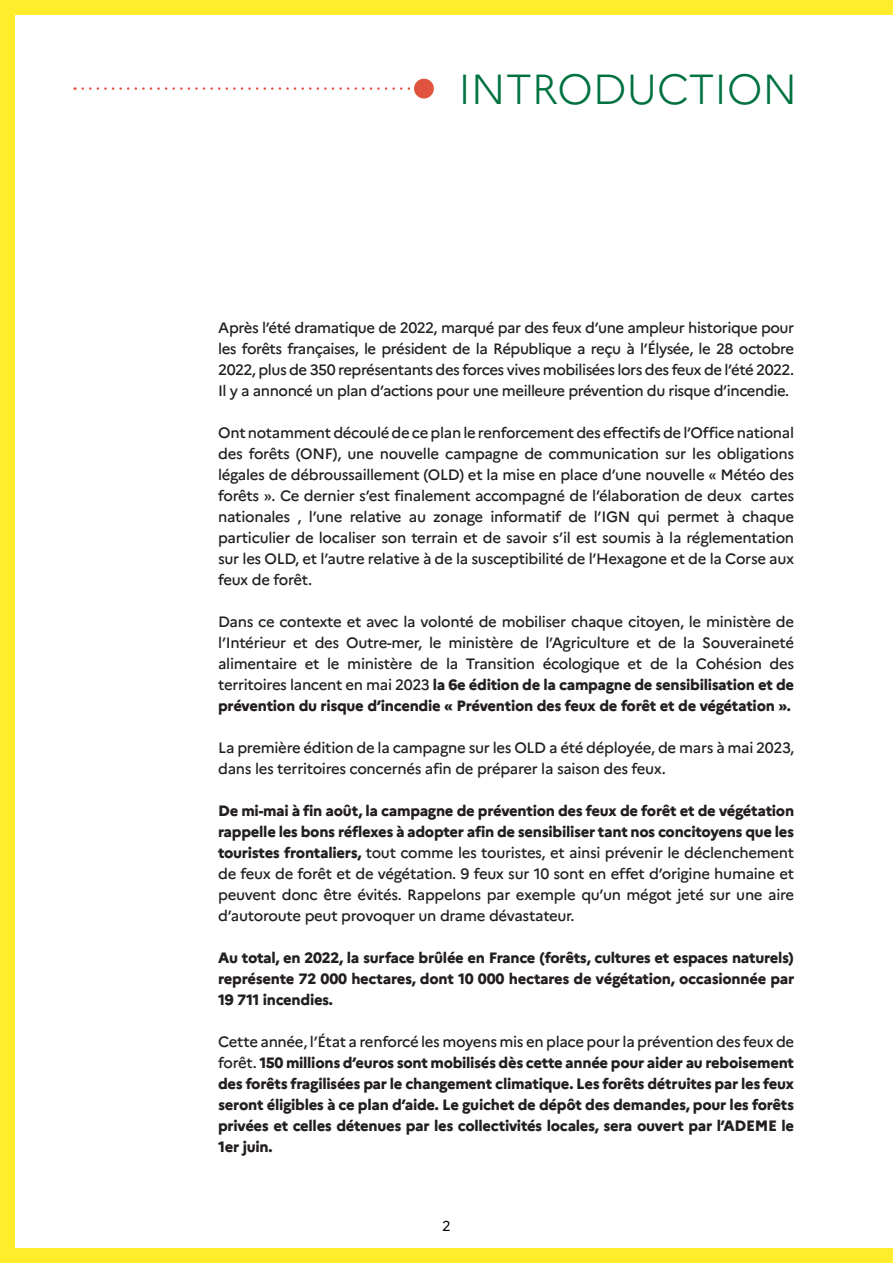
<style>
.page{position:relative;width:893px;height:1263px;background:#ffec2a}
.page>*{position:absolute;margin:0;border:0;box-sizing:border-box;transform-origin:0 0}
.t1{font:300 42px "Marianne";color:#00723f}
.t2{font:500 15px/21px "Marianne";letter-spacing:-.02em;color:#231f20;text-align:justify}
.t3{font:800 15px/21px "Marianne";letter-spacing:-.02em;color:#231f20;text-align:justify}
.t4{font:14.25px "Marianne";color:#000}
.s1{font-weight:800}
.s2{font-weight:500}
</style>
<div class="page">
<div style="left:15px;top:15px;width:878px;height:1233px;background:#fff"></div>
<svg style="left:75px;top:87px;width:336px;height:3px"></svg>
<div style="left:414px;top:79px;width:20px;height:20px;background:#e0543f;border-radius:50%"></div>
<p class="t1" style="left:458px;top:64px;width:340px">INTRODUCTION</p>
<p class="t2" style="left:218px;top:317px;width:578px">Après l’été dramatique de 2022, marqué par des feux d’une ampleur historique pour les forêts françaises, le président de la République a reçu à l’Élysée, le 28 octobre 2022, plus de 350 représentants des forces vives mobilisées lors des feux de l’été 2022.<br>Il y a annoncé un plan d’actions pour une meilleure prévention du risque d’incendie.</p>
<p class="t2" style="left:218px;top:422px;width:578px">Ont notamment découlé de ce plan le renforcement des effectifs de l’Office national des forêts (ONF), une nouvelle campagne de communication sur les obligations légales de débroussaillement (OLD) et la mise en place d’une nouvelle « Météo des forêts ». Ce dernier s’est finalement accompagné de l’élaboration de deux cartes nationales , l’une relative au zonage informatif de l’IGN qui permet à chaque particulier de localiser son terrain et de savoir s’il est soumis à la réglementation sur les OLD, et l’autre relative à de la susceptibilité de l’Hexagone et de la Corse aux feux de forêt.</p>
<p class="t2" style="left:218px;top:611px;width:578px">Dans ce contexte et avec la volonté de mobiliser chaque citoyen, le ministère de l’Intérieur et des Outre-mer, le ministère de l’Agriculture et de la Souveraineté alimentaire et le ministère de la Transition écologique et de la Cohésion des territoires lancent en mai 2023 <span class="s1">la 6e édition de la campagne de sensibilisation et de prévention du risque d’incendie « Prévention des feux de forêt et de végétation ».</span></p>
<p class="t2" style="left:218px;top:737px;width:577px">La première édition de la campagne sur les OLD a été déployée, de mars à mai 2023, dans les territoires concernés afin de préparer la saison des feux.</p>
<p class="t2" style="left:218px;top:800px;width:578px"><span class="s1">De mi-mai à fin août, la campagne de prévention des feux de forêt et de végétation rappelle les bons réflexes à adopter afin de sensibiliser tant nos concitoyens que les touristes frontaliers,</span> tout comme les touristes, et ainsi prévenir le déclenchement de feux de forêt et de végétation. 9 feux sur 10 sont en effet d’origine humaine et peuvent donc être évités. Rappelons par exemple qu’un mégot jeté sur une aire d’autoroute peut provoquer un drame dévastateur.</p>
<p class="t3" style="left:218px;top:947px;width:578px">Au total, en 2022, la surface brûlée en France (forêts, cultures et espaces naturels) représente 72 000 hectares, dont 10 000 hectares de végétation, occasionnée par 19 711 incendies.</p>
<p class="t3" style="left:218px;top:1031px;width:578px"><span class="s2">Cette année, l’État a renforcé les moyens mis en place pour la prévention des feux de forêt.</span> 150 millions d’euros sont mobilisés dès cette année pour aider au reboisement des forêts fragilisées par le changement climatique. Les forêts détruites par les feux seront éligibles à ce plan d’aide. Le guichet de dépôt des demandes, pour les forêts privées et celles détenues par les collectivités locales, sera ouvert par l’ADEME le 1er juin.</p>
<p class="t4" style="left:442px;top:1217px;width:10px">2</p>
</div>
